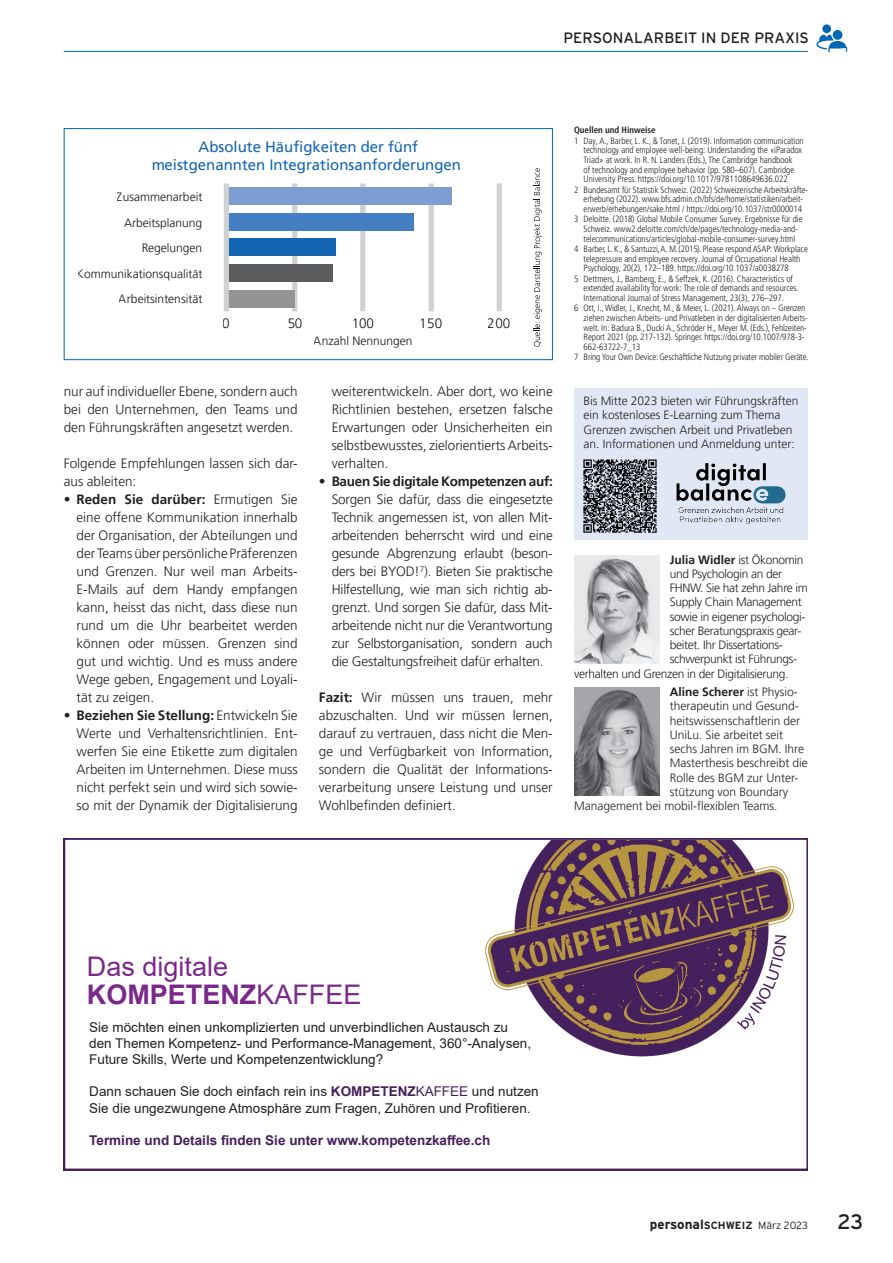
<style>
.page{position:relative;width:893px;height:1263px;background:#fff}
.page>*{position:absolute;margin:0;border:0;box-sizing:border-box;transform-origin:0 0}
.t1{font:700 27px "Arial";color:#7a298a}
.t2{font:27px "Arial";color:#7a298a}
.t3{font:21px "Interstate";color:#231f20}
.t4{font:15px/17.9px "Frutiger LT Pro";color:#1465b2;text-align:center}
.t5{font:15px "Interstate";color:#231f20}
.t6{font:300 13.5px/18px "Frutiger LT Pro";color:#231f20;text-align:justify}
.t7{font:13.5px/16.2px "Arial";color:#231f20}
.t8{font:700 13.5px "Arial";color:#45205c}
.t9{font:700 13.5px "Interstate";color:#231f20}
.t10{font:300 13.5px "Frutiger LT Pro";color:#111314}
.t11{font:300 12px/14.4px "Frutiger LT Pro";color:#231f20}
.t12{font:300 12px "Frutiger LT Pro";letter-spacing:-.025em;color:#231f20}
.t13{font:300 12px "Frutiger LT Pro";color:#111314}
.t14{font:700 12px "Frutiger LT Pro";color:#231f20}
.t15{font:300 condensed 9px "Frutiger LT Pro";letter-spacing:-.005em;color:#231f20}
.t16{font:700 condensed 9px "Frutiger LT Pro";color:#231f20}
.s1{font-weight:700}
.s2{font-weight:300}
.s3{font-weight:400}
.s4{font-weight:700;color:#45205c}
.s5{color:#45205c}
.s6{font-size:10.5px}
.s7{font-weight:300;font-size:10.5px}
</style>
<div class="page">
<div style="left:822px;top:24px;width:9px;height:9px;background:#0166b3;border-radius:50%"></div>
<div style="left:833px;top:30px;width:9px;height:10px;background:#0166b3;border-radius:50%"></div>
<svg style="left:816px;top:34px;width:31px;height:18px"></svg>
<hr style="left:64px;top:51px;width:744px;height:1px;background:#0166b3">
<img style="left:574px;top:556px;width:85px;height:107px">
<img style="left:574px;top:688px;width:85px;height:107px">
<svg style="left:64px;top:838px;width:744px;height:332px"></svg>
<div style="left:497px;top:183px;width:5px;height:128px;background:#cfd1d0"></div>
<div style="left:429px;top:183px;width:5px;height:128px;background:#cfd1d0"></div>
<div style="left:360px;top:183px;width:5px;height:128px;background:#cfd1d0"></div>
<div style="left:292px;top:183px;width:5px;height:128px;background:#cfd1d0"></div>
<div style="left:226px;top:290px;width:69px;height:17px;background:#939595"></div>
<div style="left:226px;top:264px;width:107px;height:18px;background:#5b5d5e"></div>
<div style="left:226px;top:239px;width:110px;height:17px;background:#1465b2"></div>
<div style="left:226px;top:213px;width:187px;height:17px;background:#437fc1"></div>
<div style="left:226px;top:188px;width:226px;height:17px;background:#7e9ed2"></div>
<div style="left:224px;top:183px;width:5px;height:128px;background:#cfd1d0"></div>
<svg style="left:534px;top:168px;width:8px;height:179px"></svg>
<div style="left:64px;top:128px;width:489px;height:232px;border:1px solid #0166b3"></div>
<div style="left:574px;top:388px;width:234px;height:152px;background:#e1e8f5"></div>
<img style="left:583px;top:459px;width:74px;height:74px">
<img style="left:676px;top:463px;width:110px;height:62px">
<p class="t5" style="left:563px;top:28px;width:247px">PERSONALARBEIT IN DER PRAXIS</p>
<p class="t4" style="left:151px;top:138px;width:311px">Absolute Häufigkeiten der fünf meistgenannten Integrationsanforderungen</p>
<p class="t13" style="left:117px;top:190px;width:87px">Zusammenarbeit</p>
<p class="t13" style="left:124px;top:216px;width:80px">Arbeitsplanung</p>
<p class="t13" style="left:142px;top:241px;width:62px">Regelungen</p>
<p class="t13" style="left:77px;top:267px;width:127px">Kommunikationsqualität</p>
<p class="t13" style="left:119px;top:292px;width:85px">Arbeitsintensität</p>
<p class="t10" style="left:223px;top:315px;width:9px">0</p>
<p class="t10" style="left:287px;top:315px;width:17px">50</p>
<p class="t10" style="left:352px;top:315px;width:24px">100</p>
<p class="t10" style="left:420px;top:315px;width:24px">150</p>
<p class="t10" style="left:488px;top:315px;width:24px">200</p>
<p class="t13" style="left:314px;top:334px;width:100px">Anzahl Nennungen</p>
<p class="t6" style="left:64px;top:382px;width:235px">nur auf individueller Ebene, sondern auch bei den Unternehmen, den Teams und den Führungskräften angesetzt werden.</p>
<p class="t6" style="left:64px;top:454px;width:235px">Folgende Empfehlungen lassen sich dar&shy;aus ableiten:</p>
<p class="t6" style="left:77px;top:490px;width:223px;text-indent:-13px">• <span class="s1">Reden Sie darüber:</span> Ermutigen Sie eine offene Kommunikation innerhalb der Organisation, der Abteilungen und der Teams über persönliche Präferenzen und Grenzen. Nur weil man Arbeits-E-Mails auf dem Handy empfangen kann, heisst das nicht, dass diese nun rund um die Uhr bearbeitet werden können oder müssen. Grenzen sind gut und wichtig. Und es muss andere Wege geben, Engagement und Loyali&shy;tät zu zeigen.</p>
<p class="t6" style="left:77px;top:706px;width:223px;text-indent:-13px">• <span class="s1">Beziehen Sie Stellung:</span> Entwickeln Sie Werte und Verhaltensrichtlinien. Ent&shy;werfen Sie eine Etikette zum digitalen Arbeiten im Unternehmen. Diese muss nicht perfekt sein und wird sich sowie&shy;so mit der Dynamik der Digitalisierung</p>
<p class="t6" style="left:332px;top:382px;width:223px">weiterentwickeln. Aber dort, wo keine Richtlinien bestehen, ersetzen falsche Erwartungen oder Unsicherheiten ein selbstbewusstes, zielorientierts Arbeits&shy;verhalten.</p>
<p class="t6" style="left:332px;top:472px;width:223px;text-indent:-13px">• <span class="s1">Bauen Sie digitale Kompetenzen auf:<br></span>Sorgen Sie dafür, dass die eingesetzte Technik angemessen ist, von allen Mit&shy;arbeitenden beherrscht wird und eine gesunde Abgrenzung erlaubt (beson&shy;ders bei BYOD!<sup>7</sup>). Bieten Sie praktische Hilfestellung, wie man sich richtig ab&shy;grenzt. Und sorgen Sie dafür, dass Mit&shy;arbeitende nicht nur die Verantwortung zur Selbstorganisation, sondern auch die Gestaltungsfreiheit dafür erhalten.</p>
<p class="t6" style="left:319px;top:688px;width:235px"><span class="s1">Fazit:</span> Wir müssen uns trauen, mehr abzuschalten. Und wir müssen lernen, darauf zu vertrauen, dass nicht die Men&shy;ge und Verfügbarkeit von Information, sondern die Qualität der Informations&shy;verarbeitung unsere Leistung und unser Wohlbefinden definiert.</p>
<p class="t16" style="left:574px;top:124px;width:83px">Quellen und Hinweise</p>
<p class="t15" style="left:574px;top:135px;width:231px">1 Day, A., Barber, L. K., &amp; Tonet, J. (2019). Information communication</p>
<p class="t15" style="left:584px;top:145px;width:220px">technology and employee well-being: Understanding the «iParadox</p>
<p class="t15" style="left:584px;top:155px;width:211px">Triad» at work. In R. N. Landers (Eds.), The Cambridge handbook</p>
<p class="t15" style="left:584px;top:164px;width:212px">of technology and employee behavior (pp. 580–607). Cambridge</p>
<p class="t15" style="left:584px;top:174px;width:206px">University Press. https://doi.org/10.1017/9781108649636.022</p>
<p class="t15" style="left:574px;top:184px;width:235px">2 Bundesamt für Statistik Schweiz. (2022) Schweizerische Arbeitskräfte-</p>
<p class="t15" style="left:584px;top:194px;width:221px">erhebung (2022). www.bfs.admin.ch/bfs/de/home/statistiken/arbeit-</p>
<p class="t15" style="left:584px;top:204px;width:220px">erwerb/erhebungen/sake.html / https://doi.org/10.1037/str0000014</p>
<p class="t15" style="left:574px;top:214px;width:230px">3 Deloitte. (2018) Global Mobile Consumer Survey. Ergebnisse für die</p>
<p class="t15" style="left:584px;top:224px;width:216px">Schweiz. www2.deloitte.com/ch/de/pages/technology-media-and-</p>
<p class="t15" style="left:584px;top:233px;width:213px">telecommunications/articles/global-mobile-consumer-survey.html</p>
<p class="t15" style="left:574px;top:244px;width:235px">4 Barber, L. K., &amp; Santuzzi, A. M. (2015). Please respond ASAP: Workplace</p>
<p class="t15" style="left:584px;top:253px;width:218px">telepressure and employee recovery. Journal of Occupational Health</p>
<p class="t15" style="left:584px;top:263px;width:207px">Psychology, 20(2), 172–189. https://doi.org/10.1037/a0038278</p>
<p class="t15" style="left:574px;top:273px;width:220px">5 Dettmers, J., Bamberg, E., &amp; Seffzek, K. (2016). Characteristics of</p>
<p class="t15" style="left:584px;top:283px;width:216px">extended availability for work: The role of demands and resources.</p>
<p class="t15" style="left:584px;top:293px;width:202px">International Journal of Stress Management, 23(3), 276–297.</p>
<p class="t15" style="left:574px;top:303px;width:233px">6 Ott, I., Widler, J., Knecht, M., &amp; Meier, L. (2021). Always on – Grenzen</p>
<p class="t15" style="left:584px;top:313px;width:226px">ziehen zwischen Arbeits- und Privatleben in der digitalisierten Arbeits-</p>
<p class="t15" style="left:584px;top:322px;width:225px">welt. In: Badura B., Ducki A., Schröder H., Meyer M. (Eds.), Fehlzeiten-</p>
<p class="t15" style="left:584px;top:332px;width:222px">Report 2021 (pp. 217-132). Springer. https://doi.org/10.1007/978-3-</p>
<p class="t15" style="left:584px;top:342px;width:58px">662-63722-7_13</p>
<p class="t15" style="left:574px;top:352px;width:236px">7 Bring Your Own Device: Geschäftliche Nutzung privater mobiler Geräte.</p>
<p class="t11" style="left:584px;top:394px;width:216px">Bis Mitte 2023 bieten wir Führungskräften ein kostenloses E-Learning zum Thema Grenzen zwischen Arbeit und Privatleben an. Informationen und Anmeldung unter:</p>
<p class="t14" style="left:670px;top:552px;width:135px">Julia Widler <span class="s2">ist Ökonomin</span></p>
<p class="t12" style="left:670px;top:567px;width:114px">und Psychologin an der</p>
<p class="t12" style="left:670px;top:581px;width:139px">FHNW. Sie hat zehn Jahre im</p>
<p class="t12" style="left:670px;top:595px;width:134px">Supply Chain Management</p>
<p class="t12" style="left:670px;top:609px;width:137px">sowie in eigener psychologi-</p>
<p class="t12" style="left:670px;top:624px;width:133px">scher Beratungspraxis gear-</p>
<p class="t12" style="left:670px;top:638px;width:115px">beitet. Ihr Dissertations-</p>
<p class="t12" style="left:670px;top:652px;width:129px">schwerpunkt ist Führungs-</p>
<p class="t12" style="left:574px;top:666px;width:216px">verhalten und Grenzen in der Digitalisierung.</p>
<p class="t14" style="left:670px;top:685px;width:129px">Aline Scherer <span class="s2">ist Physio-</span></p>
<p class="t11" style="left:670px;top:699px;width:131px">therapeutin und Gesund-</p>
<p class="t11" style="left:670px;top:713px;width:132px">heitswissenschaftlerin der</p>
<p class="t11" style="left:670px;top:727px;width:115px">UniLu. Sie arbeitet seit</p>
<p class="t11" style="left:670px;top:742px;width:136px">sechs Jahren im BGM. Ihre</p>
<p class="t11" style="left:670px;top:756px;width:140px">Masterthesis beschreibt die</p>
<p class="t11" style="left:670px;top:770px;width:130px">Rolle des BGM zur Unter-</p>
<p class="t11" style="left:670px;top:784px;width:120px">stützung von Boundary</p>
<p class="t11" style="left:574px;top:799px;width:205px">Management bei mobil-flexiblen Teams.</p>
<h1 class="t2" style="left:87px;top:947px;width:143px">Das digitale</h1>
<h1 class="t1" style="left:87px;top:976px;width:276px">KOMPETENZ<span class="s3">KAFFEE</span></h1>
<p class="t7" style="left:89px;top:1018px;width:443px">Sie möchten einen unkomplizierten und unverbindlichen Austausch zu den Themen Kompetenz- und Performance-Management, 360°-Analysen,<br>Future Skills, Werte und Kompetenzentwicklung?</p>
<p class="t7" style="left:89px;top:1083px;width:451px">Dann schauen Sie doch einfach rein ins <span class="s4">KOMPETENZ</span><span class="s5">KAFFEE</span> und nutzen<br>Sie die ungezwungene Atmosphäre zum Fragen, Zuhören und Profitieren.</p>
<p class="t8" style="left:89px;top:1131px;width:403px">Termine und Details finden Sie unter www.kompetenzkaffee.ch</p>
<p class="t9" style="left:650px;top:1216px;width:160px">personal<span class="s6">SCHWEIZ</span> <span class="s7">März 2023</span></p>
<h2 class="t3" style="left:838px;top:1209px;width:27px">23</h2>
</div>
